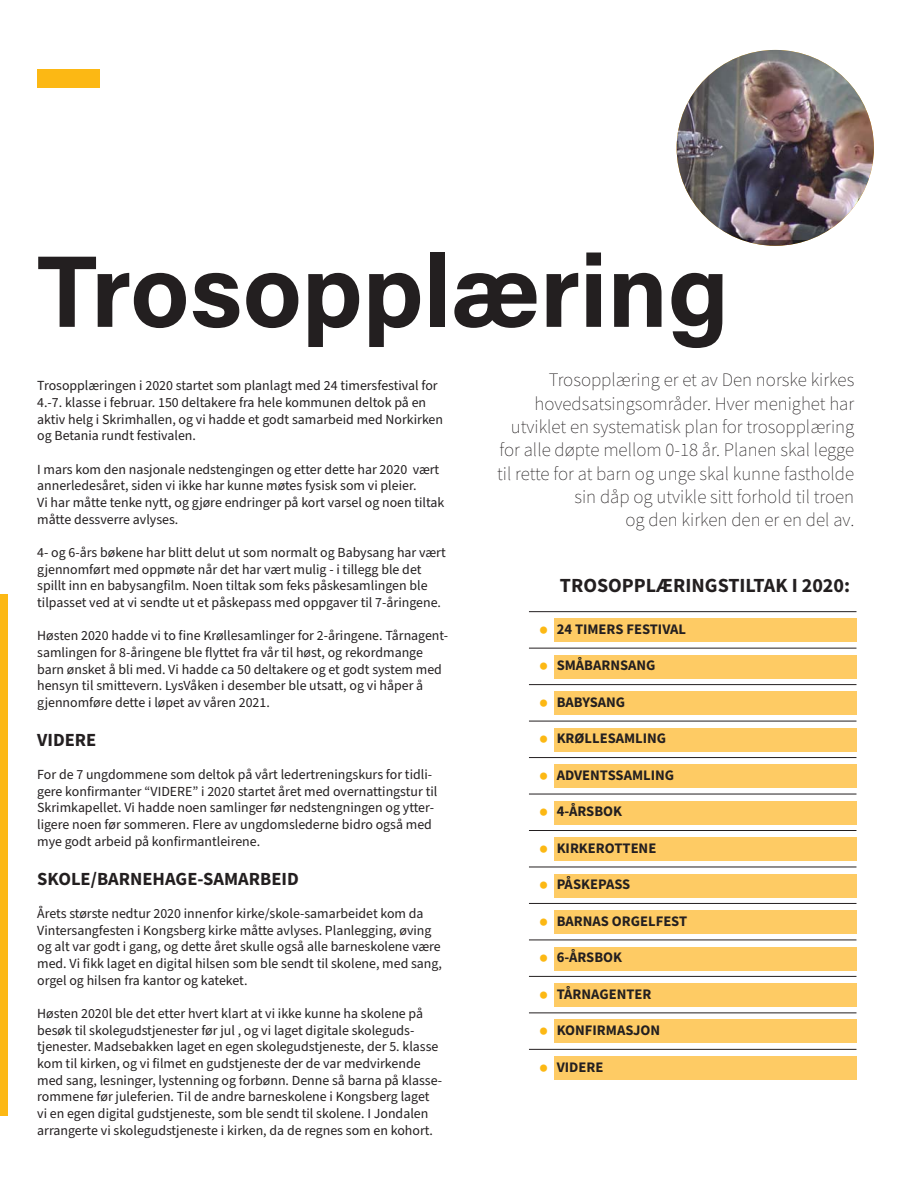
<style>
.page{position:relative;width:918px;height:1188px;background:#fff}
.page>*{position:absolute;margin:0;border:0;box-sizing:border-box;transform-origin:0 0}
.Titles{font:700 101.85px "Acumin Pro";color:#231f20}
.Images_Description{font:700 20.1px "Source Sans Pro";color:#231f20}
.Pull_Quote_-_Yellow{font:200 18.9px/23.4px "Source Sans Pro";color:#231f20;text-align:right}
.Body_Text{font:700 18.45px "Source Sans Pro";color:#231f20}
.t1{font:700 14.55px "Source Sans Pro";color:#231f20}
.Body_Text-2{font:13.95px/16.6px "Source Sans Pro";color:#231f20}
.s1{font-size:26.25px;color:#fcb814}
</style>
<div class="page">
<div style="left:0;top:594px;width:8px;height:522px;background:#fcb814"></div>
<div style="left:37px;top:69px;width:63px;height:18px;background:#fcb814"></div>
<img style="left:677px;top:50px;width:197px;height:196px">
<div style="left:554px;top:619px;width:302px;height:23px;background:#fecb64"></div>
<hr style="left:529px;top:611px;width:327px;height:1px;background:#231f20">
<div style="left:554px;top:655px;width:302px;height:23px;background:#fecb64"></div>
<hr style="left:529px;top:648px;width:327px;height:1px;background:#231f20">
<div style="left:554px;top:692px;width:302px;height:23px;background:#fecb64"></div>
<hr style="left:529px;top:684px;width:327px;height:1px;background:#231f20">
<div style="left:554px;top:728px;width:302px;height:23px;background:#fecb64"></div>
<hr style="left:529px;top:721px;width:327px;height:1px;background:#231f20">
<div style="left:554px;top:764px;width:302px;height:24px;background:#fecb64"></div>
<hr style="left:529px;top:757px;width:327px;height:1px;background:#231f20">
<div style="left:554px;top:801px;width:302px;height:23px;background:#fecb64"></div>
<hr style="left:529px;top:794px;width:327px;height:1px;background:#231f20">
<div style="left:554px;top:837px;width:302px;height:24px;background:#fecb64"></div>
<hr style="left:529px;top:830px;width:327px;height:1px;background:#231f20">
<div style="left:554px;top:874px;width:302px;height:23px;background:#fecb64"></div>
<hr style="left:529px;top:867px;width:327px;height:1px;background:#231f20">
<div style="left:554px;top:910px;width:302px;height:24px;background:#fecb64"></div>
<hr style="left:529px;top:903px;width:327px;height:1px;background:#231f20">
<div style="left:554px;top:947px;width:302px;height:23px;background:#fecb64"></div>
<hr style="left:529px;top:940px;width:327px;height:1px;background:#231f20">
<div style="left:554px;top:983px;width:302px;height:24px;background:#fecb64"></div>
<hr style="left:529px;top:976px;width:327px;height:1px;background:#231f20">
<div style="left:554px;top:1020px;width:302px;height:23px;background:#fecb64"></div>
<hr style="left:529px;top:1013px;width:327px;height:1px;background:#231f20">
<div style="left:554px;top:1056px;width:302px;height:24px;background:#fecb64"></div>
<hr style="left:529px;top:1049px;width:327px;height:1px;background:#231f20">
<p class="Titles" style="left:37px;top:220px;width:693px">Trosopplæring</p>
<p class="Body_Text-2" style="left:37px;top:378px;width:407px">Trosopplæringen i 2020 startet som planlagt med 24 timersfestival for 4.-7. klasse i februar. 150 deltakere fra hele kommunen deltok på en aktiv helg i Skrimhallen, og vi hadde et godt samarbeid med Norkirken og Betania rundt festivalen.</p>
<p class="Body_Text-2" style="left:37px;top:461px;width:409px">I mars kom den nasjonale nedstengingen og etter dette har 2020 vært annerledesåret, siden vi ikke har kunne møtes fysisk som vi pleier.<br>Vi har måtte tenke nytt, og gjøre endringer på kort varsel og noen tiltak måtte dessverre avlyses.</p>
<p class="Body_Text-2" style="left:37px;top:544px;width:410px">4- og 6-års bøkene har blitt delut ut som normalt og Babysang har vært gjennomført med oppmøte når det har vært mulig - i tillegg ble det spillt inn en babysangfilm. Noen tiltak som feks påskesamlingen ble tilpasset ved at vi sendte ut et påskepass med oppgaver til 7-åringene.</p>
<p class="Body_Text-2" style="left:37px;top:628px;width:413px">Høsten 2020 hadde vi to fine Krøllesamlinger for 2-åringene. Tårnagent&shy;samlingen for 8-åringene ble flyttet fra vår til høst, og rekordmange barn ønsket å bli med. Vi hadde ca 50 deltakere og et godt system med hensyn til smittevern. LysVåken i desember ble utsatt, og vi håper å gjennomføre dette i løpet av våren 2021.</p>
<p class="Body_Text" style="left:37px;top:727px;width:61px">VIDERE</p>
<p class="Body_Text-2" style="left:37px;top:767px;width:402px">For de 7 ungdommene som deltok på vårt ledertreningskurs for tidli&shy;gere konfirmanter “VIDERE” i 2020 startet året med overnattingstur til Skrimkapellet. Vi hadde noen samlinger før nedstengningen og ytter&shy;ligere noen før sommeren. Flere av ungdomslederne bidro også med mye godt arbeid på konfirmantleirene.</p>
<p class="Body_Text" style="left:37px;top:866px;width:263px">SKOLE/BARNEHAGE-SAMARBEID</p>
<p class="Body_Text-2" style="left:37px;top:905px;width:406px">Årets største nedtur 2020 innenfor kirke/skole-samarbeidet kom da Vintersangfesten i Kongsberg kirke måtte avlyses. Planlegging, øving og alt var godt i gang, og dette året skulle også alle barneskolene være med. Vi fikk laget en digital hilsen som ble sendt til skolene, med sang, orgel og hilsen fra kantor og kateket.</p>
<p class="Body_Text-2" style="left:37px;top:1005px;width:406px">Høsten 2020l ble det etter hvert klart at vi ikke kunne ha skolene på besøk til skolegudstjenester før jul , og vi laget digitale skoleguds&shy;tjenester. Madsebakken laget en egen skolegudstjeneste, der 5. klasse kom til kirken, og vi filmet en gudstjeneste der de var medvirkende med sang, lesninger, lystenning og forbønn. Denne så barna på klasse&shy;rommene før juleferien. Til de andre barneskolene i Kongsberg laget vi en egen digital gudstjeneste, som ble sendt til skolene. I Jondalen arrangerte vi skolegudstjeneste i kirken, da de regnes som en kohort.</p>
<p class="Pull_Quote_-_Yellow" style="left:497px;top:368px;width:359px">Trosopplæring er et av Den norske kirkes hovedsatsingsområder. Hver menighet har utviklet en systematisk plan for trosopplæring for alle døpte mellom 0-18 år. Planen skal legge til rette for at barn og unge skal kunne fastholde sin dåp og utvikle sitt forhold til troen<br>og den kirken den er en del av.</p>
<p class="Images_Description" style="left:560px;top:572px;width:292px">TROSOPPLÆRINGSTILTAK I 2020:</p>
<p class="t1" style="left:539px;top:619px;width:148px"><span class="s1">•</span> 24 TIMERS FESTIVAL</p>
<p class="t1" style="left:539px;top:656px;width:118px"><span class="s1">•</span> SMÅBARNSANG</p>
<p class="t1" style="left:539px;top:692px;width:88px"><span class="s1">•</span> BABYSANG</p>
<p class="t1" style="left:539px;top:729px;width:129px"><span class="s1">•</span> KRØLLESAMLING</p>
<p class="t1" style="left:539px;top:765px;width:136px"><span class="s1">•</span> ADVENTSSAMLING</p>
<p class="t1" style="left:539px;top:802px;width:85px"><span class="s1">•</span> 4-ÅRSBOK</p>
<p class="t1" style="left:539px;top:838px;width:119px"><span class="s1">•</span> KIRKEROTTENE</p>
<p class="t1" style="left:539px;top:875px;width:93px"><span class="s1">•</span> PÅSKEPASS</p>
<p class="t1" style="left:539px;top:911px;width:150px"><span class="s1">•</span> BARNAS ORGELFEST</p>
<p class="t1" style="left:539px;top:947px;width:85px"><span class="s1">•</span> 6-ÅRSBOK</p>
<p class="t1" style="left:539px;top:984px;width:114px"><span class="s1">•</span> TÅRNAGENTER</p>
<p class="t1" style="left:539px;top:1020px;width:123px"><span class="s1">•</span> KONFIRMASJON</p>
<p class="t1" style="left:539px;top:1057px;width:66px"><span class="s1">•</span> VIDERE</p>
</div>
